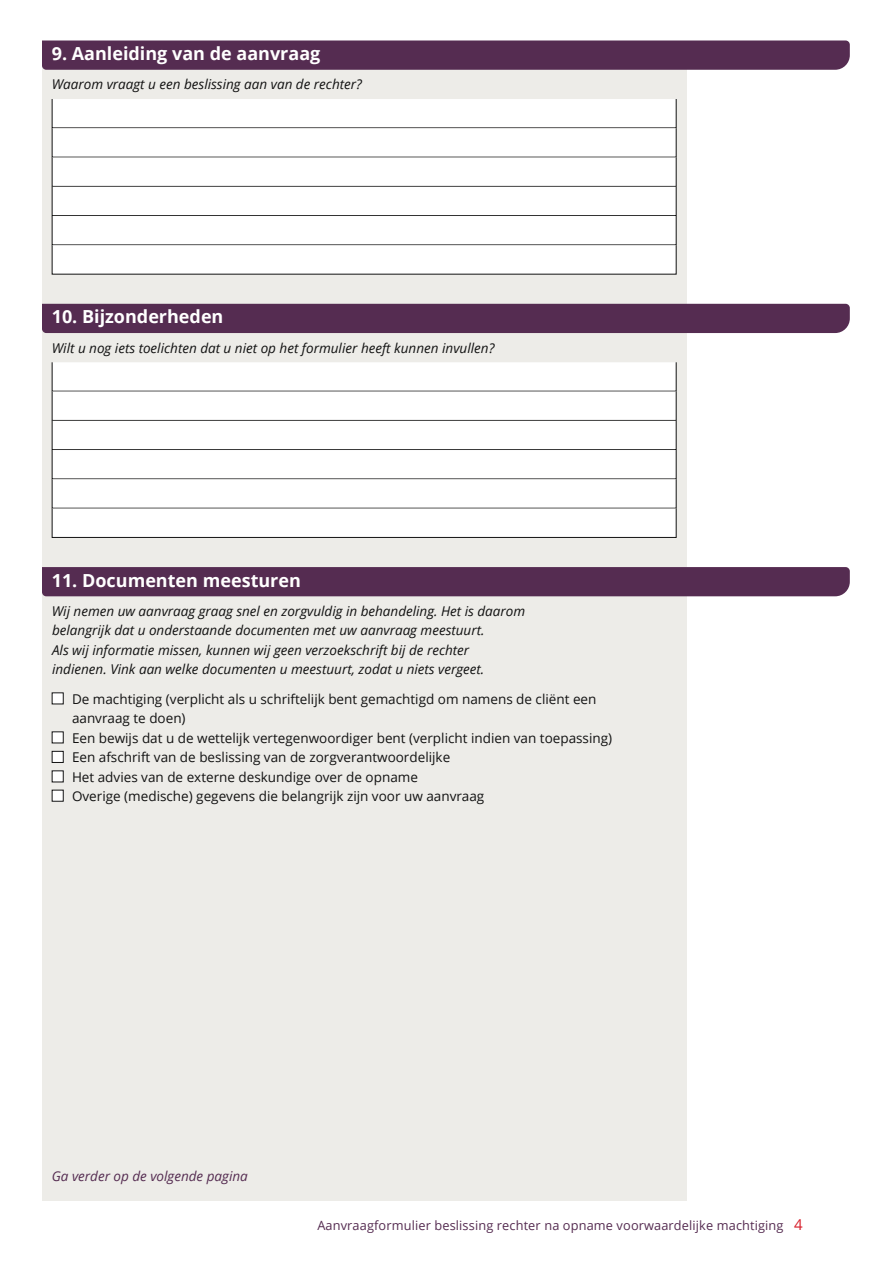
<style>
.page{position:relative;width:893px;height:1263px;background:#fff}
.page>*{position:absolute;margin:0;border:0;box-sizing:border-box;transform-origin:0 0}
.Sectie_01{font:700 18px "Open Sans";color:#fff}
.Vraag_01{font:italic 13.5px/19.5px "Open Sans";color:#121212}
.Antwoord_01{font:13.5px/19.5px "Open Sans";color:#121212}
.Antwoord_01-2{font:italic 13.5px "Open Sans";color:#552c51}
.t1{font:12.75px "Open Sans";letter-spacing:.01em;color:#552c51}
.s1{font-size:15px;color:#d7202c}
</style>
<div class="page">
<div style="left:42px;top:60px;width:644px;height:244px;background:#edece8"></div>
<div style="left:42px;top:323px;width:644px;height:244px;background:#edece8"></div>
<div style="left:42px;top:587px;width:644px;height:614px;background:#edece8"></div>
<div style="left:42px;top:41px;width:808px;height:29px;background:#552c51"></div>
<div style="left:42px;top:567px;width:808px;height:29px;background:#552c51"></div>
<div style="left:42px;top:304px;width:808px;height:29px;background:#552c51"></div>
<div style="left:51px;top:99px;width:626px;height:176px;background:#fff"></div>
<div style="left:52px;top:693px;width:11px;height:11px;background:#fff"></div>
<div style="left:52px;top:692px;width:12px;height:12px;border:1px solid #121212"></div>
<div style="left:52px;top:771px;width:11px;height:11px;background:#fff"></div>
<div style="left:52px;top:770px;width:12px;height:12px;border:1px solid #121212"></div>
<div style="left:52px;top:790px;width:11px;height:11px;background:#fff"></div>
<div style="left:52px;top:790px;width:12px;height:12px;border:1px solid #121212"></div>
<div style="left:52px;top:732px;width:11px;height:11px;background:#fff"></div>
<div style="left:52px;top:731px;width:12px;height:12px;border:1px solid #121212"></div>
<div style="left:52px;top:751px;width:11px;height:11px;background:#fff"></div>
<div style="left:52px;top:751px;width:12px;height:12px;border:1px solid #121212"></div>
<div style="left:51px;top:362px;width:626px;height:176px;background:#fff"></div>
<h3 class="Sectie_01" style="left:52px;top:41px;width:270px">9. Aanleiding van de aanvraag</h3>
<p class="Vraag_01" style="left:52px;top:74px;width:312px">Waarom vraagt u een beslissing aan van de rechter?</p>
<h3 class="Sectie_01" style="left:52px;top:304px;width:173px">10. Bijzonderheden</h3>
<p class="Vraag_01" style="left:52px;top:337px;width:444px">Wilt u nog iets toelichten dat u niet op het formulier heeft kunnen invullen?</p>
<h3 class="Sectie_01" style="left:52px;top:567px;width:251px">11. Documenten meesturen</h3>
<p class="Vraag_01" style="left:52px;top:601px;width:475px">Wij nemen uw aanvraag graag snel en zorgvuldig in behandeling. Het is daarom belangrijk dat u onderstaande documenten met uw aanvraag meestuurt.<br>Als wij informatie missen, kunnen wij geen verzoekschrift bij de rechter indienen. Vink aan welke documenten u meestuurt, zodat u niets vergeet.</p>
<p class="Antwoord_01" style="left:72px;top:689px;width:526px">De machtiging (verplicht als u schriftelijk bent gemachtigd om namens de cliënt een aanvraag te doen)</p>
<p class="Antwoord_01" style="left:72px;top:728px;width:542px">Een bewijs dat u de wettelijk vertegenwoordiger bent (verplicht indien van toepassing)</p>
<p class="Antwoord_01" style="left:72px;top:747px;width:380px">Een afschrift van de beslissing van de zorgverantwoordelijke</p>
<p class="Antwoord_01" style="left:72px;top:767px;width:347px">Het advies van de externe deskundige over de opname</p>
<p class="Antwoord_01" style="left:72px;top:786px;width:414px">Overige (medische) gegevens die belangrijk zijn voor uw aanvraag</p>
<p class="Antwoord_01-2" style="left:52px;top:1167px;width:198px">Ga verder op de volgende pagina</p>
<p class="t1" style="left:317px;top:1217px;width:487px">Aanvraagformulier beslissing rechter na opname voorwaardelijke machtiging <span class="s1">4</span></p>
</div>
